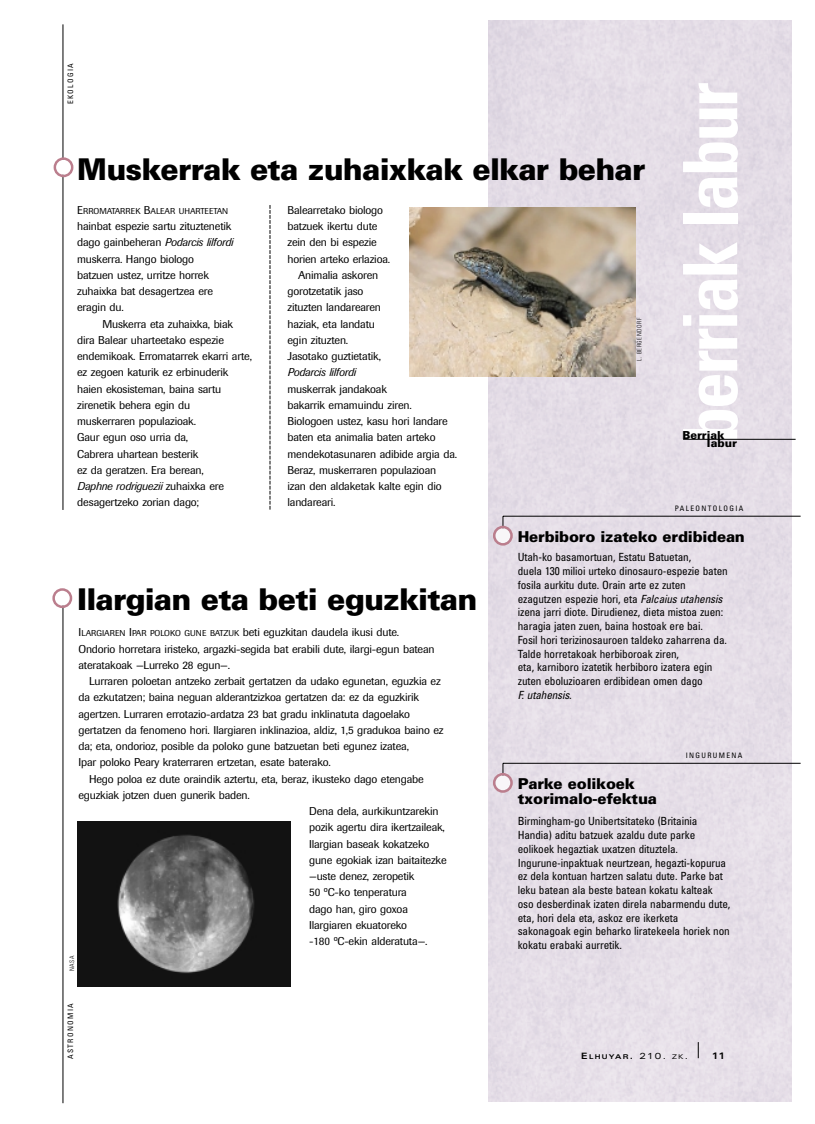
<style>
.page{position:relative;width:815px;height:1124px;background:#fff}
.page>*{position:absolute;margin:0;border:0;box-sizing:border-box;transform-origin:0 0}
.t1{font:700 condensed 75px "Univers";letter-spacing:-.04em;color:#fff}
.t2{font:900 30px "Univers";letter-spacing:-.025em;color:#000}
.t3{font:900 15px/15px "Univers";letter-spacing:-.015em;color:#000}
.t4{font:11.25px/16.2px "Imago";letter-spacing:-.015em;color:#000}
.t5{font:condensed 11.25px/13.8px "Univers";letter-spacing:-.015em;color:#000}
.t6{font:italic 11.25px "Imago";letter-spacing:-.015em;color:#000}
.t7{font:italic condensed 11.25px "Univers";letter-spacing:-.015em;color:#000}
.t8{font:900 11px/8.1px "Univers";color:#000}
.t9{font:700 expanded 9.38px "Univers";color:#000}
.t10{font:8.5px "Imago";color:#000}
.t11{font:condensed 7.5px "Univers";letter-spacing:.18em;color:#000}
.t12{font:700 expanded 6.5px "Univers";letter-spacing:.2em;color:#000}
.t13{font:300 condensed 6.25px "Univers";letter-spacing:.09em;color:#000}
.s1{font-size:11.25px}
.s2{font-style:italic}
.s3{font-size:8.5px}
.s4{font-size:8.75px}
.s5{font-weight:400;font-size:8.75px}
.s6{font-weight:400}
</style>
<div class="page">
<div style="left:488px;top:21px;width:303px;height:1080px;background:#e5dee7"></div>
<hr style="left:63px;top:24px;width:1px;height:486px;background:#000">
<div style="left:56px;top:160px;width:15px;height:15px;background:#fff;border-radius:50%"></div>
<div style="left:54px;top:157px;width:19px;height:20px;border:2px solid #bb7e8d;border-radius:50%"></div>
<hr style="left:503px;top:516px;width:298px;height:1px;background:#000">
<div style="left:495px;top:528px;width:15px;height:15px;background:#f8f6f8;border-radius:50%"></div>
<div style="left:493px;top:526px;width:20px;height:19px;border:2px solid #bb7e8d;border-radius:50%"></div>
<svg style="left:698px;top:1042px;width:1px;height:16px"></svg>
<hr style="left:683px;top:439px;width:113px;height:1px;background:#000">
<hr style="left:503px;top:763px;width:298px;height:1px;background:#000">
<div style="left:495px;top:775px;width:15px;height:15px;background:#f8f6f8;border-radius:50%"></div>
<div style="left:493px;top:773px;width:20px;height:20px;border:2px solid #bb7e8d;border-radius:50%"></div>
<hr style="left:63px;top:598px;width:1px;height:505px;background:#000">
<div style="left:55px;top:591px;width:15px;height:14px;background:#fff;border-radius:50%"></div>
<div style="left:52px;top:588px;width:20px;height:20px;border:2px solid #bb7e8d;border-radius:50%"></div>
<svg style="left:270px;top:205px;width:1px;height:305px"></svg>
<img style="left:410px;top:207px;width:225px;height:169px">
<img style="left:77px;top:822px;width:213px;height:165px">
<p class="t11" style="left:68px;top:104px;width:43px;rotate:-90deg">EKOLOGIA</p>
<h1 class="t1" style="left:683px;top:444px;width:363px;rotate:-90deg">berriak labur</h1>
<h2 class="t2" style="left:77px;top:158px;width:570px">Muskerrak eta zuhaixkak elkar behar</h2>
<p class="t10" style="left:77px;top:208px;width:153px"><span class="s1">E</span>RROMATARREK <span class="s1">B</span>ALEAR UHARTEETAN</p>
<p class="t4" style="left:77px;top:219px;width:158px">hainbat espezie sartu zituztenetik dago gainbeheran <span class="s2">Podarcis lilfordi </span>muskerra. Hango biologo batzuen ustez, urritze horrek zuhaixka bat desagertzea ere eragin du.</p>
<p class="t4" style="left:77px;top:317px;width:176px;text-indent:25px">Muskerra eta zuhaixka, biak dira Balear uharteetako espezie endemikoak. Erromatarrek ekarri arte, ez zegoen katurik ez erbinuderik haien ekosisteman, baina sartu zirenetik behera egin du<br>muskerraren populazioak.<br>Gaur egun oso urria da,<br>Cabrera uhartean besterik<br>ez da geratzen. Era berean,<br><span class="s2">Daphne rodriguezii</span> zuhaixka ere desagertzeko zorian dago;</p>
<p class="t4" style="left:288px;top:203px;width:97px">Balearretako biologo</p>
<p class="t4" style="left:288px;top:219px;width:91px">batzuek ikertu dute</p>
<p class="t4" style="left:288px;top:235px;width:91px">zein den bi espezie</p>
<p class="t4" style="left:288px;top:252px;width:104px">horien arteko erlazioa.</p>
<p class="t4" style="left:298px;top:268px;width:82px">Animalia askoren</p>
<p class="t4" style="left:288px;top:284px;width:77px">gorotzetatik jaso</p>
<p class="t4" style="left:288px;top:300px;width:95px">zituzten landarearen</p>
<p class="t4" style="left:288px;top:317px;width:89px">haziak, eta landatu</p>
<p class="t4" style="left:288px;top:333px;width:62px">egin zituzten.</p>
<p class="t4" style="left:288px;top:349px;width:95px">Jasotako guztietatik,</p>
<p class="t6" style="left:288px;top:368px;width:70px">Podarcis lilfordi</p>
<p class="t4" style="left:288px;top:382px;width:171px">muskerrak jandakoak<br>bakarrik ernamuindu ziren.<br>Biologoen ustez, kasu hori landare baten eta animalia baten arteko mendekotasunaren adibide argia da.<br>Beraz, muskerraren populazioan izan den aldaketak kalte egin dio landareari.</p>
<p class="t13" style="left:637px;top:361px;width:45px;rotate:-90deg">L. BERGENDORF</p>
<p class="t8" style="left:707px;top:432px;width:32px;text-indent:-25px">Berriak labur</p>
<p class="t11" style="left:675px;top:505px;width:70px">PALEONTOLOGIA</p>
<h3 class="t3" style="left:518px;top:531px;width:229px">Herbiboro izateko erdibidean</h3>
<h2 class="t2" style="left:77px;top:588px;width:402px">Ilargian eta beti eguzkitan</h2>
<p class="t4" style="left:78px;top:625px;width:358px">I<span class="s3">LARGIAREN</span> I<span class="s3">PAR POLOKO GUNE BATZUK</span> beti eguzkitan daudela ikusi dute.<br>Ondorio horretara iristeko, argazki-segida bat erabili dute, ilargi-egun batean ateratakoak —Lurreko 28 egun—.</p>
<p class="t4" style="left:89px;top:674px;width:353px">Lurraren poloetan antzeko zerbait gertatzen da udako egunetan, eguzkia ez</p>
<p class="t4" style="left:78px;top:690px;width:342px">da ezkutatzen; baina neguan alderantzizkoa gertatzen da: ez da eguzkirik</p>
<p class="t4" style="left:78px;top:707px;width:333px">agertzen. Lurraren errotazio-ardatza 23 bat gradu inklinatuta dagoelako</p>
<p class="t4" style="left:78px;top:723px;width:367px">gertatzen da fenomeno hori. Ilargiaren inklinazioa, aldiz, 1,5 gradukoa baino ez</p>
<p class="t4" style="left:78px;top:739px;width:332px">da; eta, ondorioz, posible da poloko gune batzuetan beti egunez izatea,</p>
<p class="t4" style="left:78px;top:755px;width:254px">Ipar poloko Peary kraterraren ertzetan, esate baterako.</p>
<p class="t4" style="left:89px;top:772px;width:336px">Hego poloa ez dute oraindik aztertu, eta, beraz, ikusteko dago etengabe</p>
<p class="t4" style="left:78px;top:788px;width:173px">eguzkiak jotzen duen gunerik baden.</p>
<p class="t4" style="left:309px;top:804px;width:131px">Dena dela, aurkikuntzarekin</p>
<p class="t4" style="left:309px;top:820px;width:137px">pozik agertu dira ikertzaileak,</p>
<p class="t4" style="left:309px;top:837px;width:122px">Ilargian baseak kokatzeko</p>
<p class="t4" style="left:309px;top:853px;width:139px">gune egokiak izan baitaitezke</p>
<p class="t4" style="left:309px;top:869px;width:107px">—uste denez, zeropetik</p>
<p class="t4" style="left:309px;top:885px;width:99px">50 ºC-ko tenperatura</p>
<p class="t4" style="left:309px;top:902px;width:100px">dago han, giro goxoa</p>
<p class="t4" style="left:309px;top:918px;width:100px">Ilargiaren ekuatoreko</p>
<p class="t4" style="left:309px;top:934px;width:120px">-180 ºC-ekin alderatuta—.</p>
<p class="t13" style="left:70px;top:971px;width:17px;rotate:-90deg">NASA</p>
<p class="t11" style="left:68px;top:1059px;width:57px;rotate:-90deg">ASTRONOMIA</p>
<p class="t5" style="left:518px;top:551px;width:211px">Utah-ko basamortuan, Estatu Batuetan,<br>duela 130 milioi urteko dinosauro-espezie baten fosila aurkitu dute. Orain arte ez zuten ezagutzen espezie hori, eta <span class="s2">Falcaius utahensis </span>izena jarri diote. Dirudienez, dieta mistoa zuen: haragia jaten zuen, baina hostoak ere bai.<br>Fosil hori terizinosauroen taldeko zaharrena da.<br>Talde horretakoak herbiboroak ziren,<br>eta, karniboro izatetik herbiboro izatera egin zuten eboluzioaren erdibidean omen dago</p>
<p class="t7" style="left:518px;top:691px;width:56px">F. utahensis.</p>
<h3 class="t3" style="left:518px;top:778px;width:141px">Parke eolikoek txorimalo-efektua</h3>
<p class="t11" style="left:686px;top:752px;width:58px">INGURUMENA</p>
<p class="t5" style="left:518px;top:815px;width:214px">Birmingham-go Unibertsitateko (Britainia Handia) aditu batzuek azaldu dute parke eolikoek hegaztiak uxatzen dituztela.<br>Ingurune-inpaktuak neurtzean, hegazti-kopurua ez dela kontuan hartzen salatu dute. Parke bat leku batean ala beste batean kokatu kalteak oso desberdinak izaten direla nabarmendu dute, eta, hori dela eta, askoz ere ikerketa sakonagoak egin beharko liratekeela horiek non kokatu erabaki aurretik.</p>
<p class="t12" style="left:581px;top:1054px;width:108px"><span class="s4">E</span>LHUYAR<span class="s4">.</span> <span class="s5">210.</span> <span class="s6">ZK</span><span class="s5">.</span></p>
<p class="t9" style="left:712px;top:1052px;width:15px">11</p>
</div>
